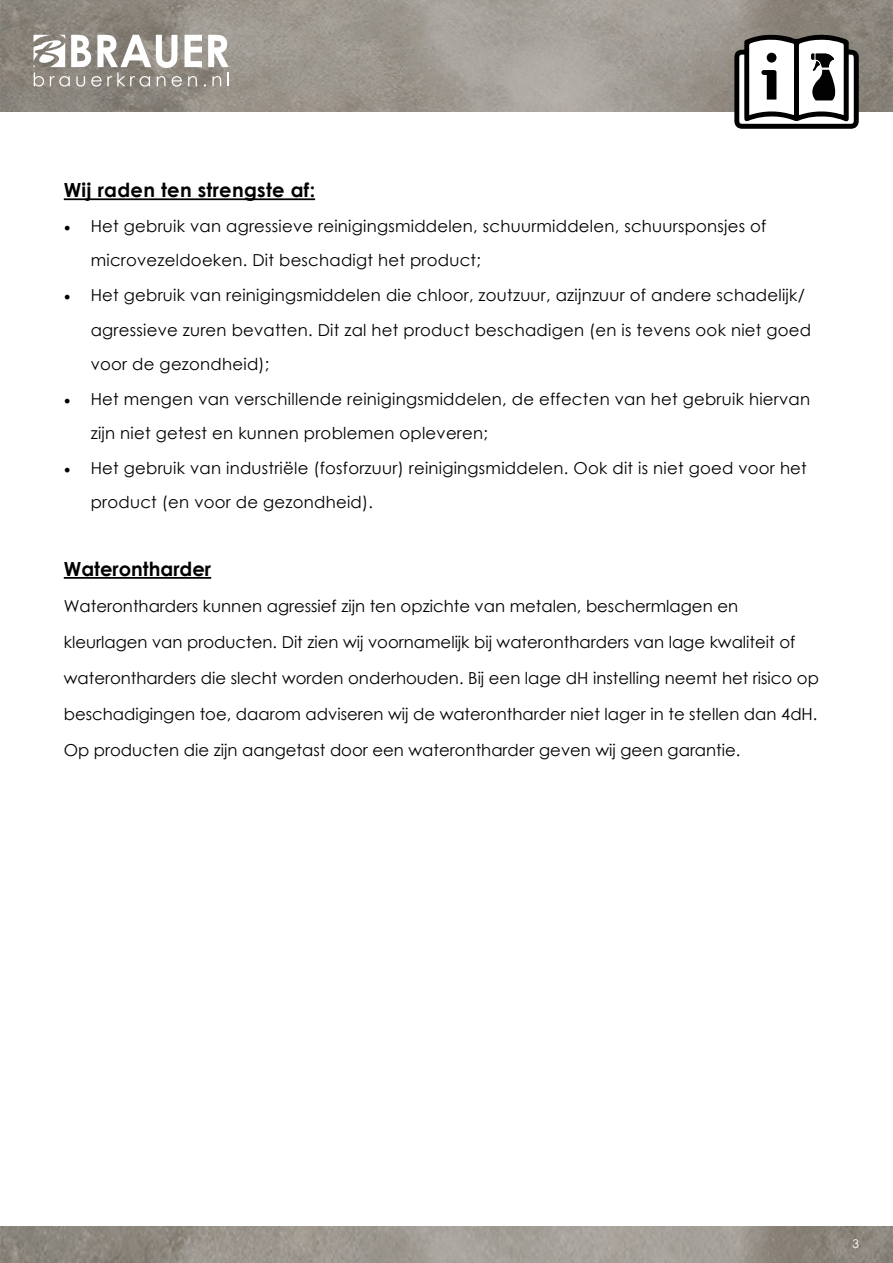
<style>
.page{position:relative;width:893px;height:1263px;background:#fff}
.page>*{position:absolute;margin:0;border:0;box-sizing:border-box;transform-origin:0 0}
.t1{font:700 19.5px "Century Gothic";letter-spacing:.015em;color:#000}
.t2{font:16.5px/34.5px "Century Gothic";letter-spacing:.015em;color:#000}
.t3{font:12px "Century Gothic Pro";color:#fff}
.s1{font-family:"Minion Pro";font-size:18px}
</style>
<div class="page">
<img style="left:0;top:0;width:893px;height:112px">
<img style="left:0;top:1226px;width:893px;height:37px">
<svg style="left:34px;top:35px;width:195px;height:52px"></svg>
<svg style="left:734px;top:33px;width:125px;height:96px"></svg>
<div style="left:767px;top:53px;width:9px;height:10px;background:#000;border-radius:50%"></div>
<hr style="left:64px;top:198px;width:251px;height:2px;background:#000">
<hr style="left:64px;top:577px;width:147px;height:2px;background:#000">
<p class="t1" style="left:64px;top:176px;width:253px">Wij raden ten strengste af:</p>
<p class="t2" style="left:91px;top:208px;width:677px;text-indent:-27px"><span class="s1">•</span> Het gebruik van agressieve reinigingsmiddelen, schuurmiddelen, schuursponsjes of microvezeldoeken. Dit beschadigt het product;</p>
<p class="t2" style="left:91px;top:277px;width:722px;text-indent:-27px"><span class="s1">•</span> Het gebruik van reinigingsmiddelen die chloor, zoutzuur, azijnzuur of andere schadelijk/ agressieve zuren bevatten. Dit zal het product beschadigen (en is tevens ook niet goed voor de gezondheid);</p>
<p class="t2" style="left:91px;top:381px;width:721px;text-indent:-27px"><span class="s1">•</span> Het mengen van verschillende reinigingsmiddelen, de effecten van het gebruik hiervan zijn niet getest en kunnen problemen opleveren;</p>
<p class="t2" style="left:91px;top:450px;width:718px;text-indent:-27px"><span class="s1">•</span> Het gebruik van industriële (fosforzuur) reinigingsmiddelen. Ook dit is niet goed voor het product (en voor de gezondheid).</p>
<p class="t1" style="left:64px;top:554px;width:149px">Waterontharder</p>
<p class="t2" style="left:64px;top:588px;width:757px;line-height:36px">Waterontharders kunnen agressief zijn ten opzichte van metalen, beschermlagen en kleurlagen van producten. Dit zien wij voornamelijk bij waterontharders van lage kwaliteit of waterontharders die slecht worden onderhouden. Bij een lage dH instelling neemt het risico op beschadigingen toe, daarom adviseren wij de waterontharder niet lager in te stellen dan 4dH.<br>Op producten die zijn aangetast door een waterontharder geven wij geen garantie.</p>
<p class="t3" style="left:852px;top:1237px;width:8px">3</p>
</div>
